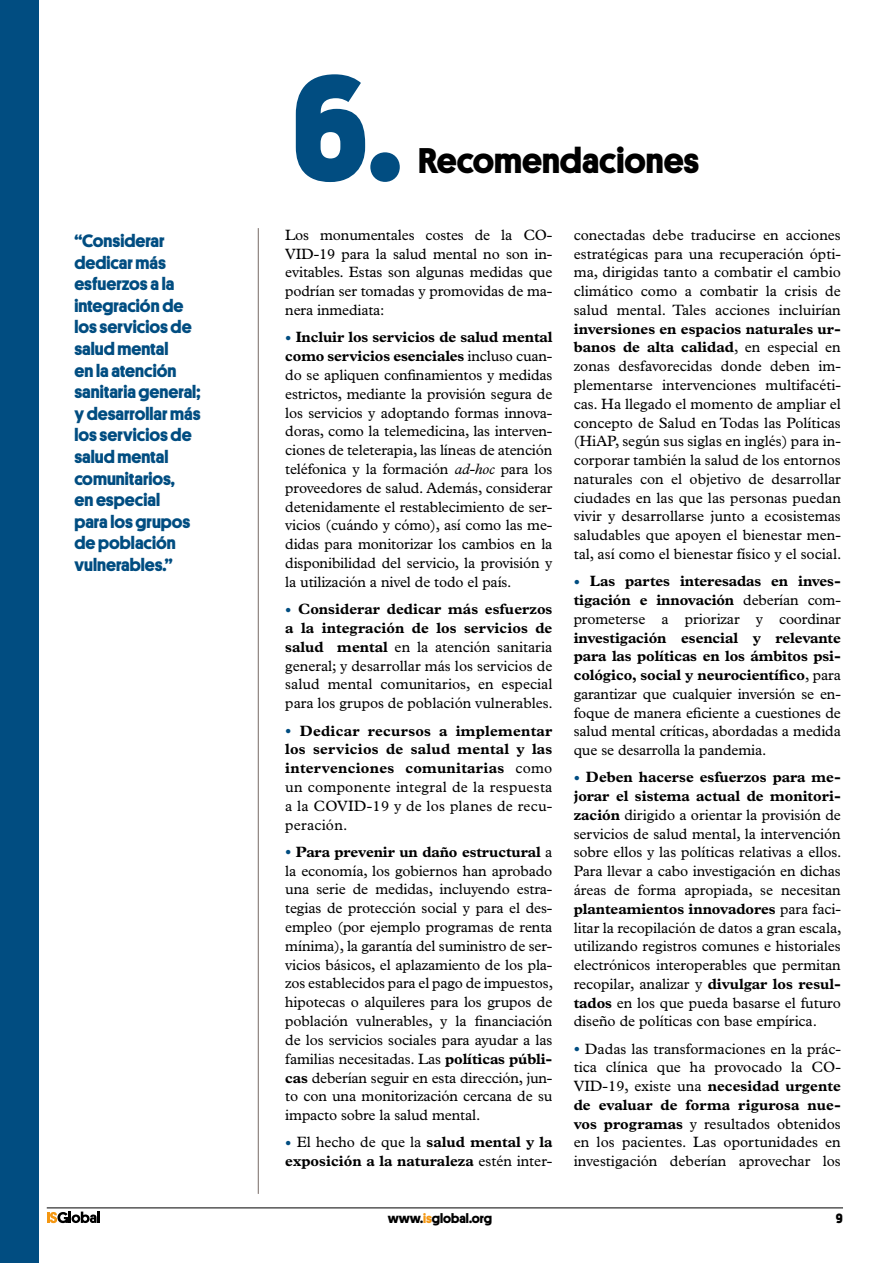
<style>
.page{position:relative;width:893px;height:1263px;background:#fff}
.page>*{position:absolute;margin:0;border:0;box-sizing:border-box;transform-origin:0 0}
.t1{font:700 150px "Platform";color:#014d81}
.t2{font:700 36px "Platform";color:#000}
.t3{font:700 18px/21.6px "Platform";color:#014d81}
.text_base{font:15px/18.8px "Plantin";letter-spacing:-.01em;color:#000;text-align:justify}
.text_base-2{font:700 15px/18.8px "Plantin";letter-spacing:.015em;color:#000;text-align:justify}
.t4{font:700 13.5px "Platform";color:#000}
.s1{font-size:18px;color:#014d81}
.s2{font-weight:700}
.s3{font-style:italic}
.s4{font-weight:400;font-size:18px;color:#014d81}
.s5{font-weight:400}
.s6{color:#f49712}
</style>
<div class="page">
<svg style="left:47px;top:1211px;width:53px;height:12px"></svg>
<hr style="left:47px;top:1207px;width:796px;height:1px;background:#000">
<div style="left:0;top:0;width:38px;height:1263px;background:#014d81"></div>
<hr style="left:258px;top:228px;width:1px;height:966px;background:#867b77">
<p class="t3" style="left:74px;top:229px;width:128px">“Considerar dedicar más esfuerzos a la integración de los servicios de salud mental<br>en la atención sanitaria general; y desarrollar más los servicios de salud mental comunitarios,<br>en especial<br>para los grupos de población vulnerables.”</p>
<p class="t1" style="left:291px;top:18px;width:113px">6.</p>
<p class="t2" style="left:418px;top:134px;width:283px">Recomendaciones</p>
<p class="text_base" style="left:285px;top:225px;width:269px">Los monumentales costes de la CO-VID-19 para la salud mental no son in&shy;evitables. Estas son algunas medidas que podrían ser tomadas y promovidas de ma&shy;nera inmediata:</p>
<p class="text_base" style="left:285px;top:328px;width:269px"><span class="s1">•</span> <span class="s2">Incluir los servicios de salud mental como servicios esenciales</span> incluso cuan&shy;do se apliquen confinamientos y medidas estrictos, mediante la provisión segura de los servicios y adoptando formas innova&shy;doras, como la telemedicina, las interven&shy;ciones de teleterapia, las líneas de atención teléfonica y la formación <span class="s3">ad-hoc</span> para los proveedores de salud. Además, considerar detenidamente el restablecimiento de ser&shy;vicios (cuándo y cómo), así como las me&shy;didas para monitorizar los cambios en la disponibilidad del servicio, la provisión y la utilización a nivel de todo el país.</p>
<p class="text_base" style="left:285px;top:600px;width:269px"><span class="s1">•</span> <span class="s2">Considerar dedicar más esfuerzos a la integración de los servicios de salud mental</span> en la atención sanitaria general; y desarrollar más los servicios de salud mental comunitarios, en especial para los grupos de población vulnerables.</p>
<p class="text_base-2" style="left:285px;top:721px;width:269px"><span class="s4">•</span> Dedicar recursos a implementar los servicios de salud mental y las intervenciones comunitarias <span class="s5">como un componente integral de la respuesta a la COVID-19 y de los planes de recu&shy;peración.</span></p>
<p class="text_base" style="left:285px;top:842px;width:269px"><span class="s1">•</span> <span class="s2">Para prevenir un daño estructural</span> a la economía, los gobiernos han aprobado una serie de medidas, incluyendo estra&shy;tegias de protección social y para el des&shy;empleo (por ejemplo programas de renta mínima), la garantía del suministro de ser&shy;vicios básicos, el aplazamiento de los pla&shy;zos establecidos para el pago de impuestos, hipotecas o alquileres para los grupos de población vulnerables, y la financiación de los servicios sociales para ayudar a las familias necesitadas. Las <span class="s2">políticas públi&shy;cas</span> deberían seguir en esta dirección, jun&shy;to con una monitorización cercana de su impacto sobre la salud mental.</p>
<p class="text_base-2" style="left:285px;top:1133px;width:269px"><span class="s4">•</span> <span class="s5">El hecho de que la</span> salud mental y la exposición a la naturaleza <span class="s5">estén inter-</span></p>
<p class="text_base" style="left:574px;top:225px;width:269px">conectadas debe traducirse en acciones estratégicas para una recuperación ópti&shy;ma, dirigidas tanto a combatir el cambio climático como a combatir la crisis de salud mental. Tales acciones incluirían <span class="s2">inversiones en espacios naturales ur&shy;banos de alta calidad</span>, en especial en zonas desfavorecidas donde deben im&shy;plementarse intervenciones multifacéti&shy;cas. Ha llegado el momento de ampliar el concepto de Salud en Todas las Políticas (HiAP, según sus siglas en inglés) para in&shy;corporar también la salud de los entornos naturales con el objetivo de desarrollar ciudades en las que las personas puedan vivir y desarrollarse junto a ecosistemas saludables que apoyen el bienestar men&shy;tal, así como el bienestar físico y el social.</p>
<p class="text_base" style="left:574px;top:572px;width:269px"><span class="s1">•</span> <span class="s2">Las partes interesadas en inves&shy;tigación e innovación</span> deberían com&shy;prometerse a priorizar y coordinar <span class="s2">investigación esencial y relevante para las políticas en los ámbitos psi&shy;cológico, social y neurocientífico</span>, para garantizar que cualquier inversión se en&shy;foque de manera eficiente a cuestiones de salud mental críticas, abordadas a medida que se desarrolla la pandemia.</p>
<p class="text_base" style="left:574px;top:768px;width:269px"><span class="s1">•</span> <span class="s2">Deben hacerse esfuerzos para me&shy;jorar el sistema actual de monitori&shy;zación</span> dirigido a orientar la provisión de servicios de salud mental, la intervención sobre ellos y las políticas relativas a ellos.<br>Para llevar a cabo investigación en dichas áreas de forma apropiada, se necesitan <span class="s2">planteamientos innovadores</span> para faci&shy;litar la recopilación de datos a gran escala, utilizando registros comunes e historiales electrónicos interoperables que permitan recopilar, analizar y <span class="s2">divulgar los resul&shy;tados</span> en los que pueda basarse el futuro diseño de políticas con base empírica.</p>
<p class="text_base" style="left:574px;top:1039px;width:269px"><span class="s1">•</span> Dadas las transformaciones en la prác&shy;tica clínica que ha provocado la CO-VID-19, existe una <span class="s2">necesidad urgente de evaluar de forma rigurosa nue&shy;vos programas</span> y resultados obtenidos en los pacientes. Las oportunidades en investigación deberían aprovechar los</p>
<p class="t4" style="left:388px;top:1208px;width:106px">www.<span class="s6">is</span>global.org</p>
<p class="t4" style="left:836px;top:1208px;width:9px">9</p>
</div>
